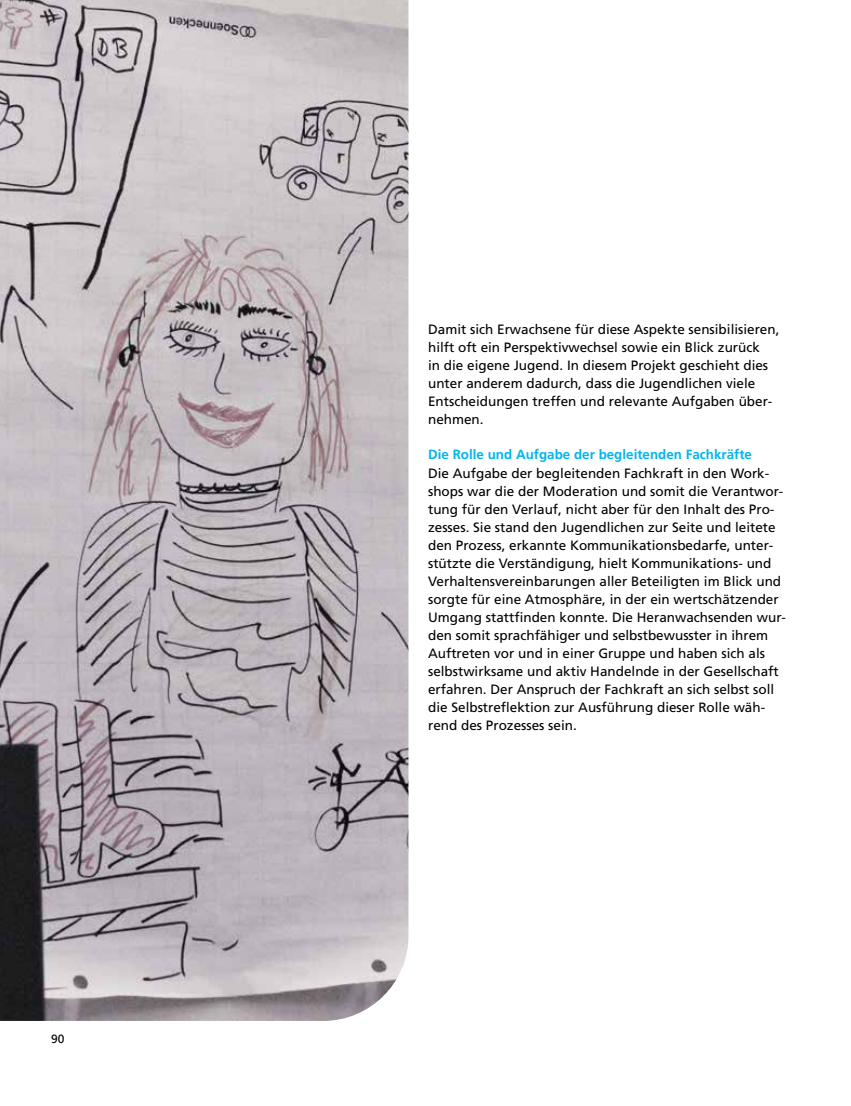
<style>
.page{position:relative;width:851px;height:1106px;background:#fff}
.page>*{position:absolute;margin:0;border:0;box-sizing:border-box;transform-origin:0 0}
.t1{font:13.5px/18px "Frutiger";color:#000}
.t2{font:700 13.35px "Frutiger";color:#00b6ed}
.t3{font:12px "Frutiger";color:#000}
</style>
<div class="page">
<img style="left:0;top:0;width:408px;height:1020px">
<p class="t3" style="left:51px;top:1031px;width:15px">90</p>
<p class="t1" style="left:428px;top:320px;width:353px">Damit sich Erwachsene für diese Aspekte sensibilisieren, hilft oft ein Perspektivwechsel sowie ein Blick zurück<br>in die eigene Jugend. In diesem Projekt geschieht dies unter anderem dadurch, dass die Jugendlichen viele Entscheidungen treffen und relevante Aufgaben über&shy;nehmen.</p>
<p class="t2" style="left:428px;top:447px;width:325px">Die Rolle und Aufgabe der begleitenden Fachkräfte</p>
<p class="t1" style="left:428px;top:463px;width:359px">Die Aufgabe der begleitenden Fachkraft in den Work&shy;shops war die der Moderation und somit die Verantwor&shy;tung für den Verlauf, nicht aber für den Inhalt des Pro&shy;zesses. Sie stand den Jugendlichen zur Seite und leitete den Prozess, erkannte Kommunikationsbedarfe, unter&shy;stützte die Verständigung, hielt Kommunikations- und Verhaltensvereinbarungen aller Beteiligten im Blick und sorgte für eine Atmosphäre, in der ein wertschätzender Umgang stattfinden konnte. Die Heranwachsenden wur&shy;den somit sprachfähiger und selbstbewusster in ihrem Auftreten vor und in einer Gruppe und haben sich als selbstwirksame und aktiv Handelnde in der Gesellschaft erfahren. Der Anspruch der Fachkraft an sich selbst soll die Selbstreflektion zur Ausführung dieser Rolle wäh&shy;rend des Prozesses sein.</p>
</div>
